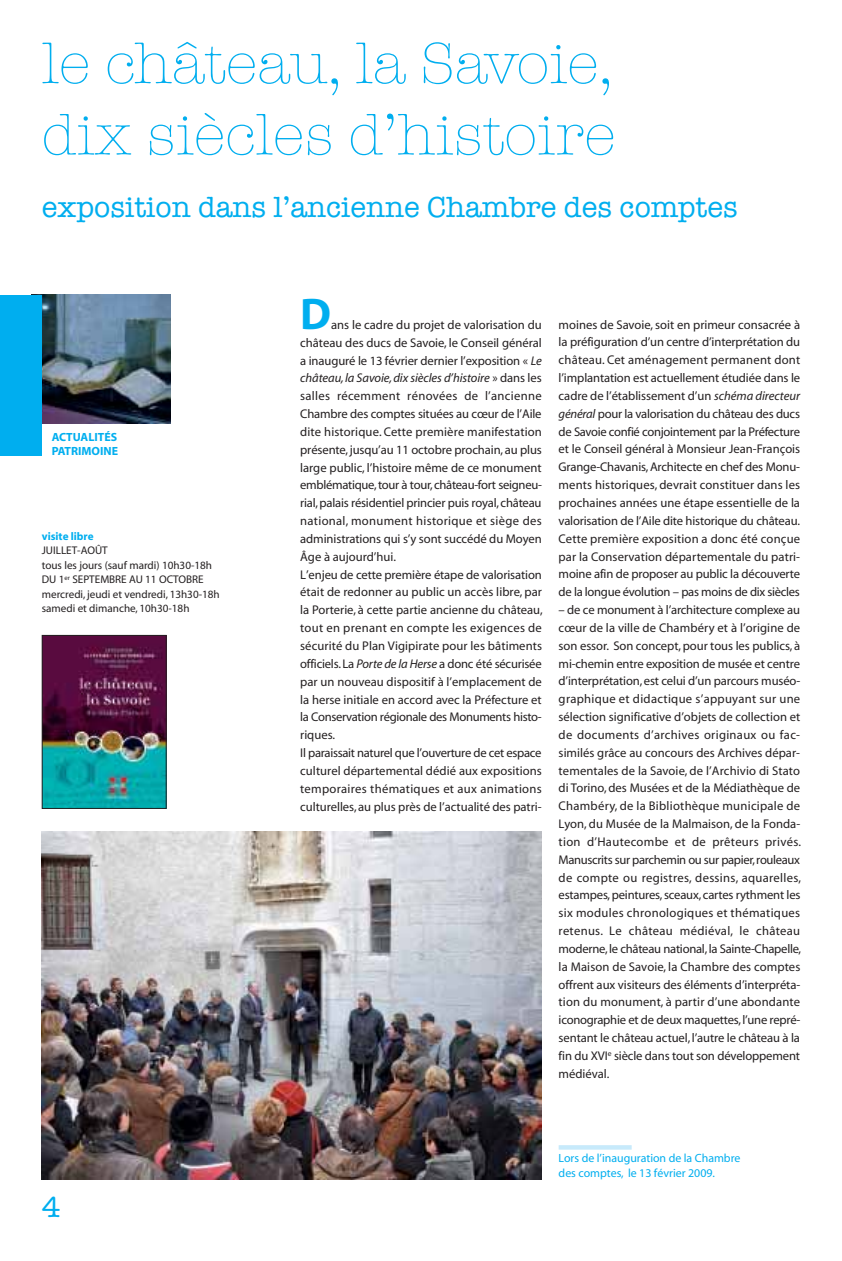
<style>
.page{position:relative;width:842px;height:1261px;background:#fff}
.page>*{position:absolute;margin:0;border:0;box-sizing:border-box;transform-origin:0 0}
.t1{font:300 59.4px/71.2px "American Typewriter";color:#00aeef}
.t2{font:700 44.55px "Myriad";color:#00aeef}
.t3{font:29.7px "American Typewriter";color:#00aeef}
.t4{font:12.6px/17.9px "Myriad";letter-spacing:-.005em;color:#231f20;text-align:justify}
.t5{font:11.85px/14.9px "Myriad";color:#00aeef}
.t6{font:700 11.85px/14.2px "Myriad";color:#00aeef}
.t7{font:11.1px/14.5px "Myriad";color:#231f20}
.t8{font:700 11.1px "Myriad";color:#00aeef}
.s1{font-style:italic}
</style>
<div class="page">
<img style="left:42px;top:295px;width:128px;height:128px">
<div style="left:0;top:295px;width:42px;height:160px;background:#00aeef"></div>
<div style="left:558px;top:1144px;width:73px;height:5px;background:#c7eafb"></div>
<img style="left:42px;top:831px;width:499px;height:348px">
<img style="left:44px;top:637px;width:120px;height:169px">
<div style="left:42px;top:635px;width:124px;height:173px;border:1px solid #231f20"></div>
<h1 class="t1" style="left:42px;top:33px;width:575px">le château, la Savoie, dix siècles d’histoire</h1>
<h3 class="t3" style="left:42px;top:196px;width:697px">exposition dans l’ancienne Chambre des comptes</h3>
<p class="t6" style="left:52px;top:430px;width:68px">ACTUALITÉS<br>PATRIMOINE</p>
<p class="t8" style="left:42px;top:531px;width:53px">visite libre</p>
<p class="t7" style="left:42px;top:544px;width:179px">JUILLET-AOÛT<br>tous les jours (sauf mardi) 10h30-18h<br>DU 1<sup>er</sup> SEPTEMBRE AU 11 OCTOBRE mercredi, jeudi et vendredi, 13h30-18h samedi et dimanche, 10h30-18h</p>
<h3 class="t3" style="left:42px;top:1196px;width:20px">4</h3>
<h2 class="t2" style="left:300px;top:297px;width:33px">D</h2>
<p class="t4" style="left:300px;top:317px;width:244px;text-align:left;text-indent:31px">ans le cadre du projet de valorisation du château des ducs de Savoie, le Conseil général a inauguré le 13 février dernier l’exposition « <span class="s1">Le château, la Savoie, dix siècles d’histoire</span> » dans les salles récemment rénovées de l’ancienne Chambre des comptes situées au cœur de l’Aile dite historique. Cette première manifestation présente, jusqu’au 11 octobre prochain, au plus large public, l’histoire même de ce monument emblématique, tour à tour, château-fort seigneu&shy;rial, palais résidentiel princier puis royal, château national, monument historique et siège des administrations qui s’y sont succédé du Moyen Âge à aujourd’hui.<br>L’enjeu de cette première étape de valorisation était de redonner au public un accès libre, par la Porterie, à cette partie ancienne du château, tout en prenant en compte les exigences de sécurité du Plan Vigipirate pour les bâtiments officiels. La <span class="s1">Porte de la Herse</span> a donc été sécurisée par un nouveau dispositif à l’emplacement de la herse initiale en accord avec la Préfecture et la Conservation régionale des Monuments histo&shy;riques.<br>Il paraissait naturel que l’ouverture de cet espace culturel départemental dédié aux expositions temporaires thématiques et aux animations culturelles, au plus près de l’actualité des patri-</p>
<p class="t4" style="left:558px;top:316px;width:243px">moines de Savoie, soit en primeur consacrée à la préfiguration d’un centre d’interprétation du château. Cet aménagement permanent dont l’implantation est actuellement étudiée dans le cadre de l’établissement d’un <span class="s1">schéma directeur général</span> pour la valorisation du château des ducs de Savoie confié conjointement par la Préfecture et le Conseil général à Monsieur Jean-François Grange-Chavanis, Architecte en chef des Monu&shy;ments historiques, devrait constituer dans les prochaines années une étape essentielle de la valorisation de l’Aile dite historique du château.<br>Cette première exposition a donc été conçue par la Conservation départementale du patri&shy;moine afin de proposer au public la découverte de la longue évolution – pas moins de dix siècles</p>
<p class="t4" style="left:558px;top:601px;width:244px">– de ce monument à l’architecture complexe au cœur de la ville de Chambéry et à l’origine de son essor. Son concept, pour tous les publics, à mi-chemin entre exposition de musée et centre d’interprétation, est celui d’un parcours muséo&shy;graphique et didactique s’appuyant sur une sélection significative d’objets de collection et de documents d’archives originaux ou fac&shy;similés grâce au concours des Archives dépar&shy;tementales de la Savoie, de l’Archivio di Stato di Torino, des Musées et de la Médiathèque de Chambéry, de la Bibliothèque municipale de Lyon, du Musée de la Malmaison, de la Fonda&shy;tion d’Hautecombe et de prêteurs privés.<br>Manuscrits sur parchemin ou sur papier, rouleaux de compte ou registres, dessins, aquarelles, estampes, peintures, sceaux, cartes rythment les six modules chronologiques et thématiques retenus. Le château médiéval, le château moderne, le château national, la Sainte-Chapelle, la Maison de Savoie, la Chambre des comptes offrent aux visiteurs des éléments d’interpréta&shy;tion du monument, à partir d’une abondante iconographie et de deux maquettes, l’une repré&shy;sentant le château actuel, l’autre le château à la fin du XVI<sup>e</sup> siècle dans tout son développement médiéval.</p>
<p class="t5" style="left:558px;top:1151px;width:183px">Lors de l’inauguration de la Chambre des comptes, le 13 février 2009.</p>
</div>
